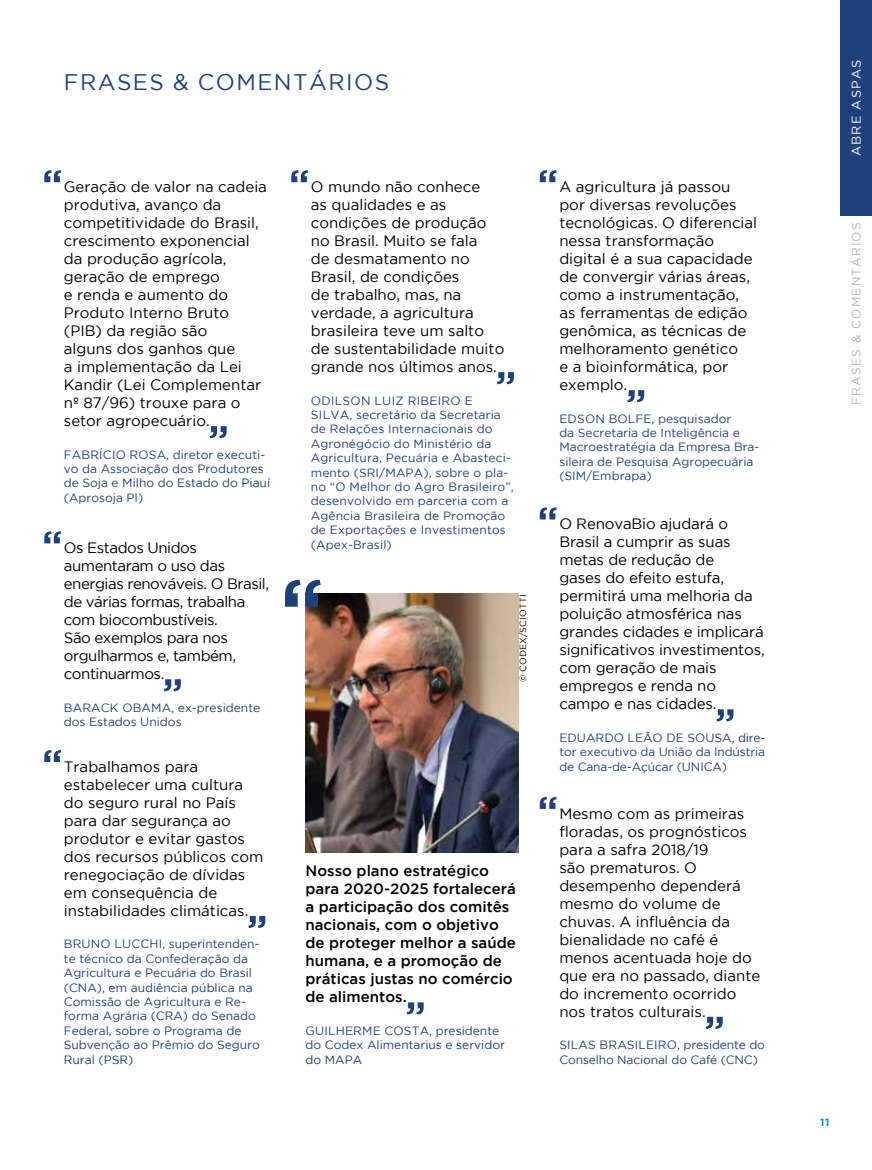
<style>
.page{position:relative;width:872px;height:1170px;background:#fff}
.page>*{position:absolute;margin:0;border:0;box-sizing:border-box;transform-origin:0 0}
.t1{font:22.5px "Gotham";letter-spacing:.065em;color:#1e407b}
.t2{font:15px/18px "Gotham";color:#000}
.t3{font:500 15px/18px "Gotham";color:#000}
.t4{font:15px/18px "Gotham";letter-spacing:-.03em;color:#000}
.t5{font:12.75px "Gotham";letter-spacing:.095em;color:#fff}
.t6{font:12px/14.4px "Gotham";color:#1e407b}
.t7{font:12px "Gotham";letter-spacing:.1em;color:#b1b3b4}
.t8{font:700 10.5px "Gotham";color:#0e8ece}
.t9{font:9px "Gotham";letter-spacing:.015em;color:#000}
</style>
<div class="page">
<div style="left:840px;top:0;width:32px;height:216px;background:#1e407b"></div>
<svg style="left:497px;top:372px;width:17px;height:12px"></svg>
<svg style="left:291px;top:170px;width:17px;height:12px"></svg>
<svg style="left:164px;top:679px;width:17px;height:12px"></svg>
<svg style="left:44px;top:531px;width:17px;height:12px"></svg>
<svg style="left:248px;top:915px;width:17px;height:12px"></svg>
<svg style="left:44px;top:750px;width:17px;height:12px"></svg>
<svg style="left:716px;top:709px;width:17px;height:12px"></svg>
<svg style="left:540px;top:507px;width:17px;height:12px"></svg>
<svg style="left:627px;top:390px;width:17px;height:12px"></svg>
<svg style="left:540px;top:170px;width:17px;height:12px"></svg>
<svg style="left:407px;top:1002px;width:17px;height:12px"></svg>
<img style="left:305px;top:593px;width:213px;height:259px">
<svg style="left:285px;top:579px;width:36px;height:27px"></svg>
<svg style="left:210px;top:426px;width:17px;height:12px"></svg>
<svg style="left:44px;top:170px;width:17px;height:12px"></svg>
<svg style="left:705px;top:1016px;width:17px;height:12px"></svg>
<svg style="left:540px;top:796px;width:17px;height:12px"></svg>
<h1 class="t1" style="left:64px;top:70px;width:327px">FRASES &amp; COMENTÁRIOS</h1>
<p class="t2" style="left:64px;top:177px;width:205px">Geração de valor na cadeia produtiva, avanço da competitividade do Brasil, crescimento exponencial da produção agrícola, geração de emprego<br>e renda e aumento do<br>Produto Interno Bruto (PIB) da região são<br>alguns dos ganhos que<br>a implementação da Lei<br>Kandir (Lei Complementar nº 87/96) trouxe para o setor agropecuário.</p>
<p class="t6" style="left:64px;top:447px;width:208px">FABRÍCIO ROSA, diretor executi&shy;vo da Associação dos Produtores de Soja e Milho do Estado do Piauí (Aprosoja PI)</p>
<p class="t2" style="left:311px;top:177px;width:195px">O mundo não conhece<br>as qualidades e as condições de produção no Brasil. Muito se fala<br>de desmatamento no<br>Brasil, de condições<br>de trabalho, mas, na verdade, a agricultura brasileira teve um salto de sustentabilidade muito grande nos últimos anos.</p>
<p class="t6" style="left:311px;top:393px;width:204px">ODILSON LUIZ RIBEIRO E<br>SILVA, secretário da Secretaria de Relações Internacionais do<br>Agronégócio do Ministério da<br>Agricultura, Pecuária e Abasteci&shy;mento (SRI/MAPA), sobre o pla&shy;no “O Melhor do Agro Brasileiro”, desenvolvido em parceria com a<br>Agência Brasileira de Promoção de Exportações e Investimentos</p>
<p class="t4" style="left:64px;top:538px;width:135px">Os Estados Unidos</p>
<p class="t6" style="left:311px;top:537px;width:82px">(Apex-Brasil)</p>
<p class="t4" style="left:64px;top:556px;width:207px">aumentaram o uso das energias renováveis. O Brasil, de várias formas, trabalha com biocombustíveis.<br>São exemplos para nos orgulharmos e, também, continuarmos.</p>
<p class="t6" style="left:64px;top:700px;width:198px">BARACK OBAMA, ex-presidente dos Estados Unidos</p>
<p class="t2" style="left:64px;top:757px;width:201px">Trabalhamos para estabelecer uma cultura do seguro rural no País para dar segurança ao produtor e evitar gastos dos recursos públicos com renegociação de dívidas em consequência de instabilidades climáticas.</p>
<p class="t6" style="left:64px;top:936px;width:198px">BRUNO LUCCHI, superintenden&shy;te técnico da Confederação da<br>Agricultura e Pecuária do Brasil (CNA), em audiência pública na<br>Comissão de Agricultura e Re&shy;forma Agrária (CRA) do Senado<br>Federal, sobre o Programa de<br>Subvenção ao Prêmio do Seguro<br>Rural (PSR)</p>
<p class="t9" style="left:518px;top:681px;width:89px;rotate:-90deg">© CODEX/SCIOTTI</p>
<p class="t3" style="left:305px;top:861px;width:212px">Nosso plano estratégico para 2020-2025 fortalecerá a participação dos comitês nacionais, com o objetivo de proteger melhor a saúde humana, e a promoção de práticas justas no comércio de alimentos.</p>
<p class="t6" style="left:305px;top:1023px;width:201px">GUILHERME COSTA, presidente do Codex Alimentarius e servidor do MAPA</p>
<p class="t2" style="left:559px;top:177px;width:199px">A agricultura já passou por diversas revoluções tecnológicas. O diferencial nessa transformação digital é a sua capacidade de convergir várias áreas, como a instrumentação, as ferramentas de edição genômica, as técnicas de melhoramento genético<br>e a bioinformática, por exemplo.</p>
<p class="t6" style="left:559px;top:411px;width:201px">EDSON BOLFE, pesquisador<br>da Secretaria de Inteligência e<br>Macroestratégia da Empresa Bra&shy;sileira de Pesquisa Agropecuária (SIM/Embrapa)</p>
<p class="t2" style="left:559px;top:514px;width:207px">O RenovaBio ajudará o<br>Brasil a cumprir as suas metas de redução de<br>gases do efeito estufa, permitirá uma melhoria da poluição atmosférica nas grandes cidades e implicará significativos investimentos, com geração de mais empregos e renda no campo e nas cidades.</p>
<p class="t6" style="left:559px;top:730px;width:208px;text-align:justify">EDUARDO LEÃO DE SOUSA, dire&shy;tor executivo da União da Indústria de Cana-de-Açúcar (UNICA)</p>
<p class="t2" style="left:559px;top:804px;width:203px">Mesmo com as primeiras floradas, os prognósticos para a safra 2018/19<br>são prematuros. O desempenho dependerá mesmo do volume de chuvas. A influência da bienalidade no café é menos acentuada hoje do que era no passado, diante do incremento ocorrido nos tratos culturais.</p>
<p class="t6" style="left:559px;top:1037px;width:207px">SILAS BRASILEIRO, presidente do<br>Conselho Nacional do Café (CNC)</p>
<p class="t5" style="left:849px;top:156px;width:98px;rotate:-90deg">ABRE ASPAS</p>
<p class="t7" style="left:849px;top:404px;width:184px;rotate:-90deg">FRASES &amp; COMENTÁRIOS</p>
<p class="t8" style="left:820px;top:1116px;width:11px">11</p>
</div>
